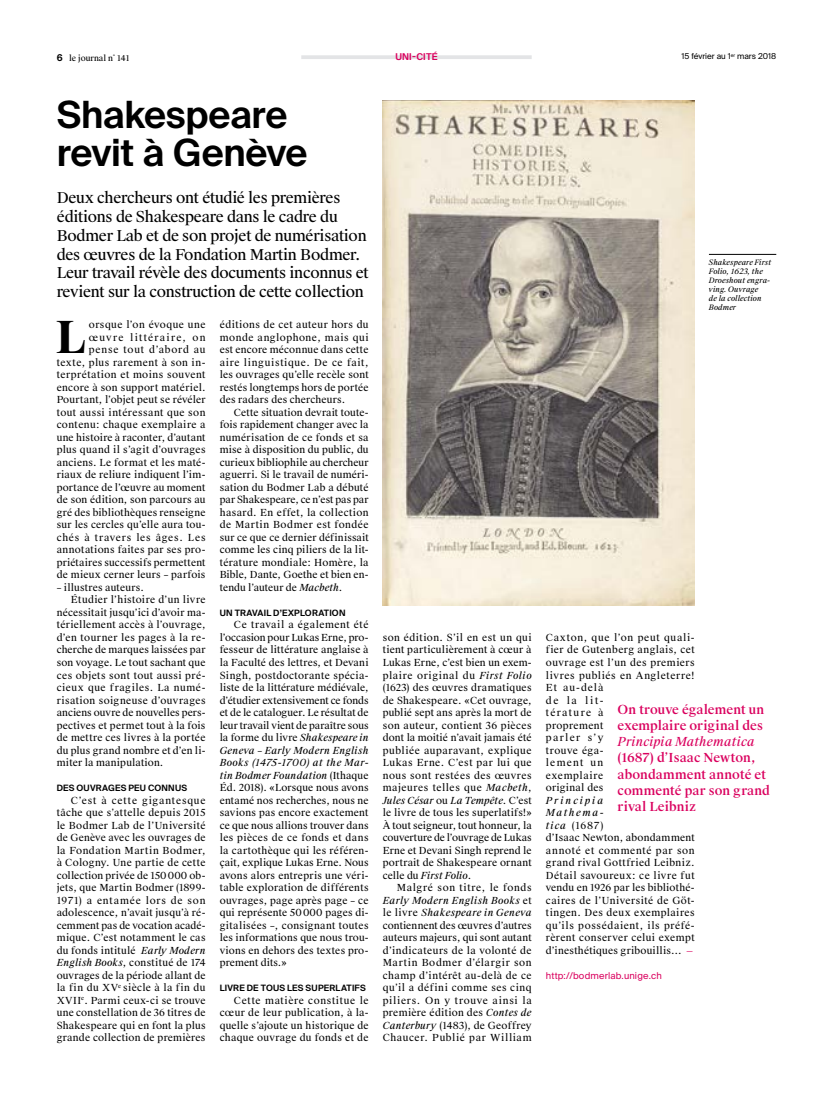
<style>
.page{position:relative;width:833px;height:1099px;background:#fff}
.page>*{position:absolute;margin:0;border:0;box-sizing:border-box;transform-origin:0 0}
.t1{font:700 44.25px "Suisse Works";color:#000}
.t2{font:600 37.5px/37.5px "Suisse Intl";letter-spacing:-.01em;color:#000}
.t3{font:15px/18.8px "Suisse Works";letter-spacing:-.02em;color:#000}
.t4{font:500 12.5px/16.2px "Suisse Works";letter-spacing:.005em;color:#da005e}
.t5{font:italic 12.5px "Suisse Works";letter-spacing:.005em;color:#da005e}
.t6{font:9.75px/12.5px "Suisse Works";letter-spacing:.025em;color:#000;text-align:justify}
.t7{font:9.75px/12.5px "Suisse Works";letter-spacing:.055em;color:#000}
.t8{font:9.75px "Suisse Works";color:#000}
.t9{font:9.38px "Suisse Intl";letter-spacing:.015em;color:#da005e}
.t10{font:600 9.38px "Suisse Intl";letter-spacing:.02em;color:#da005e}
.t11{font:600 8.75px "Suisse Intl";letter-spacing:.025em;color:#000}
.t12{font:8.12px "Suisse Intl";color:#000}
.t13{font:8.12px "Suisse Works";color:#000}
.t14{font:italic 7.5px/9px "Suisse Works";color:#000}
.s1{font-family:"Suisse Intl";font-weight:600;font-size:9.38px}
.s2{font-style:italic}
.s3{font-family:"Suisse Intl";font-weight:300;font-size:9.38px;color:#da005e}
</style>
<div class="page">
<img style="left:383px;top:100px;width:311px;height:505px">
<hr style="left:709px;top:254px;width:67px;height:1px;background:#000">
<hr style="left:301px;top:55px;width:230px;height:4px;background:#e3e4e6">
<p class="t13" style="left:57px;top:53px;width:74px"><span class="s1">6</span> le journal n˚ 141</p>
<p class="t10" style="left:395px;top:52px;width:44px">UNI-CITÉ</p>
<p class="t12" style="left:681px;top:52px;width:96px">15 février au 1<sup>er</sup> mars 2018</p>
<h2 class="t2" style="left:57px;top:96px;width:252px">Shakespeare revit à Genève</h2>
<p class="t3" style="left:57px;top:189px;width:313px">Deux chercheurs ont étudié les premières éditions de Shakespeare dans le cadre du Bodmer Lab et de son projet de numérisation des œuvres de la Fondation Martin Bodmer.<br>Leur travail révèle des documents inconnus et revient sur la construction de cette collection</p>
<h1 class="t1" style="left:55px;top:310px;width:31px">L</h1>
<p class="t6" style="left:57px;top:319px;width:150px;text-align:right">orsque l’on évoque une œuvre littéraire, on pense tout d’abord au<br>texte, plus rarement à son in&shy;terprétation et moins souvent encore à son support matériel.<br>Pourtant, l’objet peut se révéler tout aussi intéressant que son contenu: chaque exemplaire a une histoire à raconter, d’autant plus quand il s’agit d’ouvrages anciens. Le format et les maté&shy;riaux de reliure indiquent l’im&shy;portance de l’œuvre au moment de son édition, son parcours au gré des bibliothèques renseigne sur les cercles qu’elle aura tou&shy;chés à travers les âges. Les annotations faites par ses pro&shy;priétaires successifs permettent de mieux cerner leurs – parfois</p>
<p class="t6" style="left:57px;top:581px;width:89px">– illustres auteurs.</p>
<p class="t6" style="left:71px;top:594px;width:136px">Étudier l’histoire d’un livre</p>
<p class="t6" style="left:57px;top:606px;width:150px">nécessitait jusqu’ici d’avoir ma-</p>
<p class="t6" style="left:57px;top:619px;width:150px">tériellement accès à l’ouvrage,</p>
<p class="t6" style="left:57px;top:631px;width:150px">d’en tourner les pages à la re-</p>
<p class="t6" style="left:57px;top:644px;width:150px">cherche de marques laissées par</p>
<p class="t6" style="left:57px;top:656px;width:150px">son voyage. Le tout sachant que</p>
<p class="t6" style="left:57px;top:669px;width:150px">ces objets sont tout aussi pré-</p>
<p class="t7" style="left:57px;top:681px;width:150px">cieux que fragiles. La numé-</p>
<p class="t6" style="left:57px;top:694px;width:150px">risation soigneuse d’ouvrages</p>
<p class="t8" style="left:57px;top:706px;width:150px">anciens ouvre de nouvelles pers-</p>
<p class="t6" style="left:57px;top:719px;width:150px">pectives et permet tout à la fois</p>
<p class="t6" style="left:57px;top:731px;width:150px">de mettre ces livres à la portée</p>
<p class="t6" style="left:57px;top:744px;width:150px">du plus grand nombre et d’en li-</p>
<p class="t6" style="left:57px;top:756px;width:108px">miter la manipulation.</p>
<p class="t11" style="left:57px;top:782px;width:132px">DES OUVRAGES PEU CONNUS</p>
<p class="t6" style="left:57px;top:794px;width:150px;text-indent:14px">C’est à cette gigantesque tâche que s’attelle depuis 2015 le Bodmer Lab de l’Université de Genève avec les ouvrages de la Fondation Martin Bodmer, à Cologny. Une partie de cette collection privée de 150000 ob&shy;jets, que Martin Bodmer (1899- 1971) a entamée lors de son adolescence, n’avait jusqu’à ré&shy;cemment pas de vocation acadé&shy;mique. C’est notamment le cas du fonds intitulé <span class="s2">Early Modern English Books</span>, constitué de 174 ouvrages de la période allant de la fin du XV<sup>e</sup> siècle à la fin du XVII<sup>e</sup>. Parmi ceux-ci se trouve une constellation de 36 titres de Shakespeare qui en font la plus grande collection de premières</p>
<p class="t6" style="left:220px;top:319px;width:150px">éditions de cet auteur hors du monde anglophone, mais qui est encore méconnue dans cette aire linguistique. De ce fait, les ouvrages qu’elle recèle sont restés longtemps hors de portée des radars des chercheurs.</p>
<p class="t6" style="left:220px;top:406px;width:150px;text-indent:14px">Cette situation devrait toute&shy;fois rapidement changer avec la numérisation de ce fonds et sa mise à disposition du public, du curieux bibliophile au chercheur aguerri. Si le travail de numéri&shy;sation du Bodmer Lab a débuté par Shakespeare, ce n’est pas par hasard. En effet, la collection de Martin Bodmer est fondée sur ce que ce dernier définissait comme les cinq piliers de la lit&shy;térature mondiale: Homère, la Bible, Dante, Goethe et bien en&shy;tendu l’auteur de <span class="s2">Macbeth</span>.</p>
<p class="t11" style="left:220px;top:607px;width:127px">UN TRAVAIL D’EXPLORATION</p>
<p class="t6" style="left:220px;top:619px;width:150px;text-indent:14px">Ce travail a également été l’occasion pour Lukas Erne, pro&shy;fesseur de littérature anglaise à la Faculté des lettres, et Devani Singh, postdoctorante spécia&shy;liste de la littérature médiévale, d’étudier extensivement ce fonds et de le cataloguer. Le résultat de leur travail vient de paraître sous la forme du livre <span class="s2">Shakespeare in Geneva – Early Modern English Books (1475-1700) at the Mar&shy;tin Bodmer Foundation</span> (Ithaque Éd. 2018). «Lorsque nous avons entamé nos recherches, nous ne savions pas encore exactement ce que nous allions trouver dans les pièces de ce fonds et dans la cartothèque qui les référen&shy;çait, explique Lukas Erne. Nous avons alors entrepris une véri&shy;table exploration de différents ouvrages, page après page – ce qui représente 50000 pages di&shy;gitalisées –, consignant toutes les informations que nous trou&shy;vions en dehors des textes pro&shy;prement dits.»</p>
<p class="t11" style="left:220px;top:982px;width:147px">LIVRE DE TOUS LES SUPERLATIFS</p>
<p class="t6" style="left:220px;top:994px;width:150px;text-indent:14px">Cette matière constitue le cœur de leur publication, à la&shy;quelle s’ajoute un historique de chaque ouvrage du fonds et de</p>
<p class="t6" style="left:383px;top:631px;width:150px">son édition. S’il en est un qui tient particulièrement à cœur à Lukas Erne, c’est bien un exem&shy;plaire original du <span class="s2">First Folio </span>(1623) des œuvres dramatiques de Shakespeare. «Cet ouvrage, publié sept ans après la mort de son auteur, contient 36 pièces dont la moitié n’avait jamais été publiée auparavant, explique Lukas Erne. C’est par lui que nous sont restées des œuvres majeures telles que <span class="s2">Macbeth</span>, <span class="s2">Jules César</span> ou <span class="s2">La Tempête</span>. C’est le livre de tous les superlatifs!» À tout seigneur, tout honneur, la couverture de l’ouvrage de Lukas Erne et Devani Singh reprend le portrait de Shakespeare ornant celle du <span class="s2">First Folio</span>.</p>
<p class="t6" style="left:383px;top:881px;width:150px;text-indent:14px">Malgré son titre, le fonds <span class="s2">Early Modern English Books</span> et le livre <span class="s2">Shakespeare in Geneva </span>contiennent des œuvres d’autres auteurs majeurs, qui sont autant d’indicateurs de la volonté de Martin Bodmer d’élargir son champ d’intérêt au-delà de ce qu’il a défini comme ses cinq piliers. On y trouve ainsi la première édition des <span class="s2">Contes de Canterbury</span> (1483), de Geoffrey Chaucer. Publié par William</p>
<p class="t14" style="left:709px;top:258px;width:64px">Shakespeare First<br>Folio, 1623, the<br>Droeshout engra&shy;ving. Ouvrage<br>de la collection<br>Bodmer</p>
<p class="t7" style="left:546px;top:631px;width:150px">Caxton, que l’on peut quali&shy;fier de Gutenberg anglais, cet ouvrage est l’un des premiers livres publiés en Angleterre!<br>Et au-delà<br>de la lit-<br>térature à<br>proprement<br>parler s’y<br>trouve éga-<br>lement un<br>exemplaire<br>original des</p>
<p class="t6" style="left:546px;top:794px;width:150px;text-align:left"><span class="s2">Principia<br>Mathema-<br>tica</span> (1687)<br>d’Isaac Newton, abondamment annoté et commenté par son grand rival Gottfried Leibniz.<br>Détail savoureux: ce livre fut vendu en 1926 par les bibliothé&shy;caires de l’Université de Göt&shy;tingen. Des deux exemplaires qu’ils possédaient, ils préfé&shy;rèrent conserver celui exempt d’inesthétiques gribouillis… <span class="s3">—</span></p>
<p class="t9" style="left:546px;top:969px;width:117px">http://bodmerlab.unige.ch</p>
<p class="t4" style="left:617px;top:701px;width:148px">On trouve également un exemplaire original des</p>
<p class="t5" style="left:617px;top:733px;width:139px">Principia Mathematica</p>
<p class="t4" style="left:617px;top:750px;width:154px">(1687) d’Isaac Newton, abondamment annoté et commenté par son grand rival Leibniz</p>
</div>
